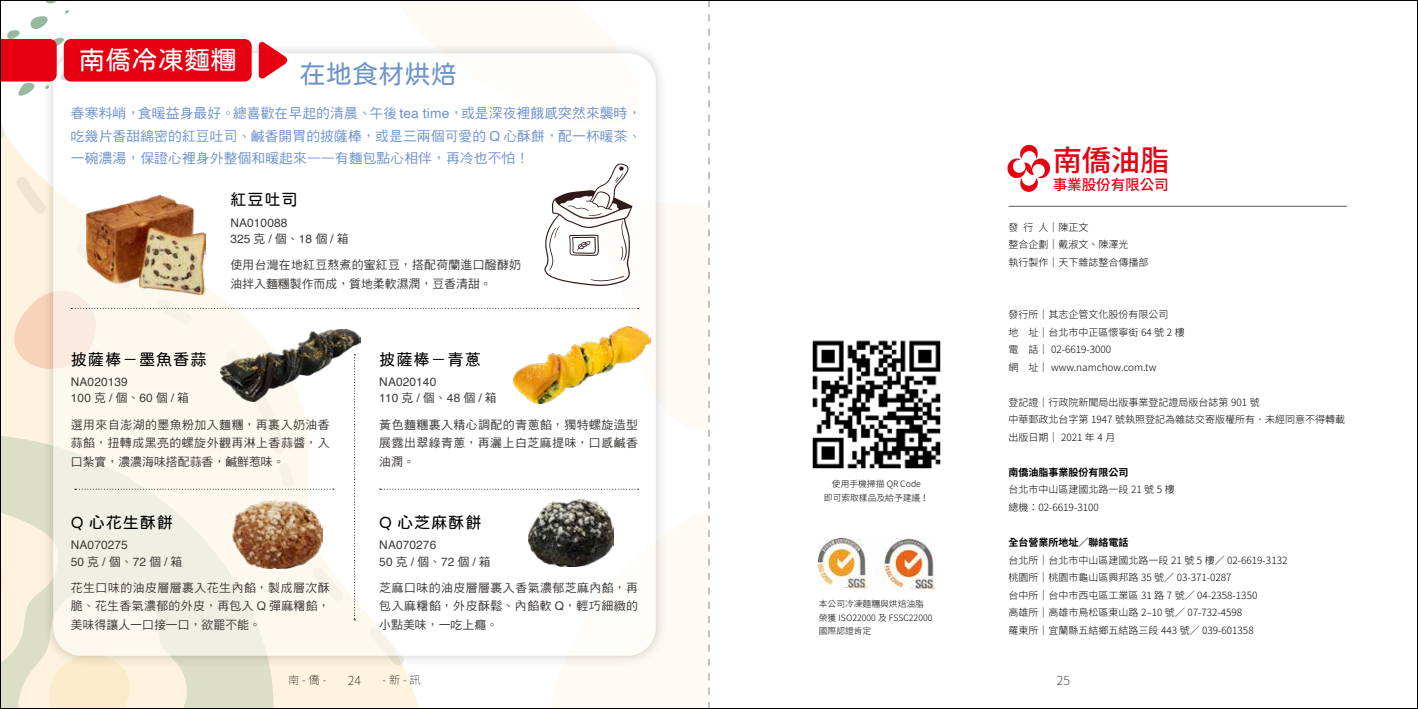
<style>
.page{position:relative;width:1418px;height:709px;background:#fff}
.page>*{position:absolute;margin:0;border:0;box-sizing:border-box;transform-origin:0 0}
.t1{font:500 29.38px "Noto Sans CJ Ktc";color:#e60012}
.t2{font:26.25px "jf openhuninn 1.1";color:#fff}
.t3{font:26.25px "jf openhuninn 1.1";color:#6f94cd}
.t4{font:16.25px "jf openhuninn 1.1";letter-spacing:.05em;color:#000}
.t5{font:500 14.62px "Noto Sans CJ Ktc";letter-spacing:-.01em;color:#e60012}
.t6{font:13.75px/22.5px "DF Hei Std W5";letter-spacing:.01em;color:#6f94cd;text-align:justify}
.t7{font:100 12.5px "Noto Sans CJ Ktc";color:#000}
.t8{font:11.88px/18.8px "DF Hei Std W5";letter-spacing:.04em;color:#3e3a39;text-align:justify}
.t9{font:11.88px/16.2px "Helvetica";letter-spacing:.01em;color:#3e3a39}
.t10{font:11.88px/18.8px "DF Hei Std W5";letter-spacing:.02em;color:#3e3a39}
.t11{font:100 11.25px "Noto Sans CJ Ktc";color:#000}
.t12{font:300 10px/17.5px "Noto Sans CJ Ktc";color:#000}
.t13{font:700 10px "Noto Sans CJ Ktc";color:#000}
.t14{font:300 8.75px/13.8px "Noto Sans CJ Ktc";color:#000}
.s1{font-family:"Helvetica"}
.s2{font-family:"DF Hei Std W5"}
</style>
<div class="page">
<svg style="left:398px;top:2px;width:213px;height:39px"></svg>
<div style="left:667px;top:202px;width:41px;height:230px;background:#fffaf3"></div>
<div style="left:638px;top:510px;width:70px;height:197px;background:#fffaf3"></div>
<svg style="left:46px;top:2px;width:9px;height:2px"></svg>
<div style="left:41px;top:41px;width:626px;height:626px;background:#000;opacity:.35"></div>
<div style="left:53px;top:53px;width:603px;height:603px;background:#fff;border-radius:28px"></div>
<svg style="left:2px;top:10px;width:71px;height:86px"></svg>
<div style="left:64px;top:39px;width:188px;height:42px;background:#e60012;border-radius:7px"></div>
<svg style="left:259px;top:41px;width:29px;height:38px"></svg>
<svg style="left:2px;top:163px;width:636px;height:544px"></svg>
<img style="left:86px;top:195px;width:120px;height:99px">
<img style="left:220px;top:329px;width:140px;height:72px">
<img style="left:513px;top:326px;width:137px;height:77px">
<img style="left:233px;top:500px;width:90px;height:68px">
<img style="left:529px;top:498px;width:85px;height:68px">
<hr style="left:1008px;top:206px;width:338px;height:1px;background:#595757">
<svg style="left:1007px;top:145px;width:43px;height:47px"></svg>
<img style="left:812px;top:340px;width:129px;height:129px">
<img style="left:819px;top:538px;width:116px;height:51px">
<svg style="left:708px;top:2px;width:1px;height:705px"></svg>
<h2 class="t2" style="left:79px;top:43px;width:159px">南僑冷凍麵糰</h2>
<h2 class="t3" style="left:299px;top:56px;width:159px">在地食材烘焙</h2>
<h3 class="t6" style="left:71px;top:102px;width:572px">春寒料峭，食暖益身最好。總喜歡在早起的清晨、午後 <span class="s1">tea time</span>，或是深夜裡餓感突然來襲時，吃幾片香甜綿密的紅豆吐司、鹹香開胃的披薩棒，或是三兩個可愛的 <span class="s1">Q</span> 心酥餅，配一杯暖茶、一碗濃湯，保證心裡身外整個和暖起來——有麵包點心相伴，再冷也不怕！</h3>
<h3 class="t4" style="left:230px;top:189px;width:69px">紅豆吐司</h3>
<p class="t9" style="left:230px;top:215px;width:120px">NA010088<br>325<span class="s2">克</span>/<span class="s2">個、</span>18<span class="s2">個</span>/<span class="s2">箱</span></p>
<p class="t10" style="left:230px;top:255px;width:292px">使用台灣在地紅豆熬煮的蜜紅豆，搭配荷蘭進口醱酵奶油拌入麵糰製作而成，質地柔軟濕潤，豆香清甜。</p>
<h3 class="t4" style="left:71px;top:348px;width:137px">披薩棒－墨魚香蒜</h3>
<p class="t9" style="left:71px;top:374px;width:120px">NA020139<br>100<span class="s2">克</span>/<span class="s2">個、</span>60<span class="s2">個</span>/<span class="s2">箱</span></p>
<h3 class="t4" style="left:379px;top:348px;width:103px">披薩棒－青蔥</h3>
<p class="t9" style="left:379px;top:374px;width:119px">NA020140<br>110<span class="s2">克</span>/<span class="s2">個、</span>48<span class="s2">個</span>/<span class="s2">箱</span></p>
<p class="t8" style="left:71px;top:414px;width:260px">選用來自澎湖的墨魚粉加入麵糰，再裹入奶油香蒜餡，扭轉成黑亮的螺旋外觀再淋上香蒜醬，入口紮實，濃濃海味搭配蒜香，鹹鮮惹味。</p>
<h3 class="t4" style="left:71px;top:511px;width:104px">Q 心花生酥餅</h3>
<p class="t9" style="left:71px;top:537px;width:113px">NA070275<br>50<span class="s2">克</span>/<span class="s2">個、</span>72<span class="s2">個</span>/<span class="s2">箱</span></p>
<p class="t8" style="left:71px;top:577px;width:260px">花生口味的油皮層層裹入花生內餡，製成層次酥脆、花生香氣濃郁的外皮，再包入 <span class="s1">Q</span> 彈麻糬餡，美味得讓人一口接一口，欲罷不能。</p>
<p class="t8" style="left:379px;top:414px;width:260px">黃色麵糰裹入精心調配的青蔥餡，獨特螺旋造型展露出翠綠青蔥，再灑上白芝麻提味，口感鹹香油潤。</p>
<h3 class="t4" style="left:379px;top:511px;width:104px">Q 心芝麻酥餅</h3>
<p class="t9" style="left:379px;top:537px;width:113px">NA070276<br>50<span class="s2">克</span>/<span class="s2">個、</span>72<span class="s2">個</span>/<span class="s2">箱</span></p>
<p class="t8" style="left:379px;top:577px;width:260px">芝麻口味的油皮層層裹入香氣濃郁芝麻內餡，再包入麻糬餡，外皮酥鬆、內餡軟 <span class="s1">Q</span>，輕巧細緻的小點美味，一吃上癮。</p>
<p class="t14" style="left:824px;top:477px;width:106px;text-align:center">使用手機掃描 QR Code<br>即可索取樣品及給予建議！</p>
<p class="t14" style="left:819px;top:597px;width:115px">本公司冷凍麵糰與烘焙油脂榮獲 ISO22000 及 FSSC22000國際認證肯定</p>
<h1 class="t1" style="left:1052px;top:143px;width:118px">南僑油脂</h1>
<h3 class="t5" style="left:1052px;top:176px;width:118px">事業股份有限公司</h3>
<p class="t12" style="left:1008px;top:219px;width:141px">發 行 人│陳正文<br>整合企劃│戴淑文、陳澤光<br>執行製作│天下雜誌整合傳播部</p>
<p class="t12" style="left:1008px;top:306px;width:178px">發行所｜其志企管文化股份有限公司<br>地 址｜台北市中正區懷寧街 64 號 2 樓電 話｜ 02-6619-3000<br>網 址｜ www.namchow.com.tw</p>
<p class="t12" style="left:1008px;top:394px;width:338px">登記證｜行政院新聞局出版事業登記證局版台誌第 901 號<br>中華郵政北台字第 1947 號執照登記為雜誌交寄版權所有．未經同意不得轉載出版日期│ 2021 年 4 月</p>
<p class="t13" style="left:1008px;top:466px;width:121px">南僑油脂事業股份有限公司</p>
<p class="t12" style="left:1008px;top:481px;width:168px">台北市中山區建國北路一段 21 號 5 樓總機：02-6619-3100</p>
<p class="t13" style="left:1008px;top:536px;width:121px">全台營業所地址／聯絡電話</p>
<p class="t12" style="left:1008px;top:551px;width:280px">台北所｜台北市中山區建國北路一段 21 號 5 樓／ 02-6619-3132桃園所｜桃園市龜山區興邦路 35 號／ 03-371-0287<br>台中所｜台中市西屯區工業區 31 路 7 號／ 04-2358-1350<br>高雄所｜高雄市鳥松區東山路 2–10 號／ 07-732-4598<br>羅東所｜宜蘭縣五結鄉五結路三段 443 號／ 039-601358</p>
<p class="t11" style="left:288px;top:673px;width:134px">南 - 僑 -　　　　　- 新 - 訊</p>
<p class="t7" style="left:348px;top:673px;width:15px">24</p>
<p class="t7" style="left:1056px;top:673px;width:15px">25</p>
</div>
